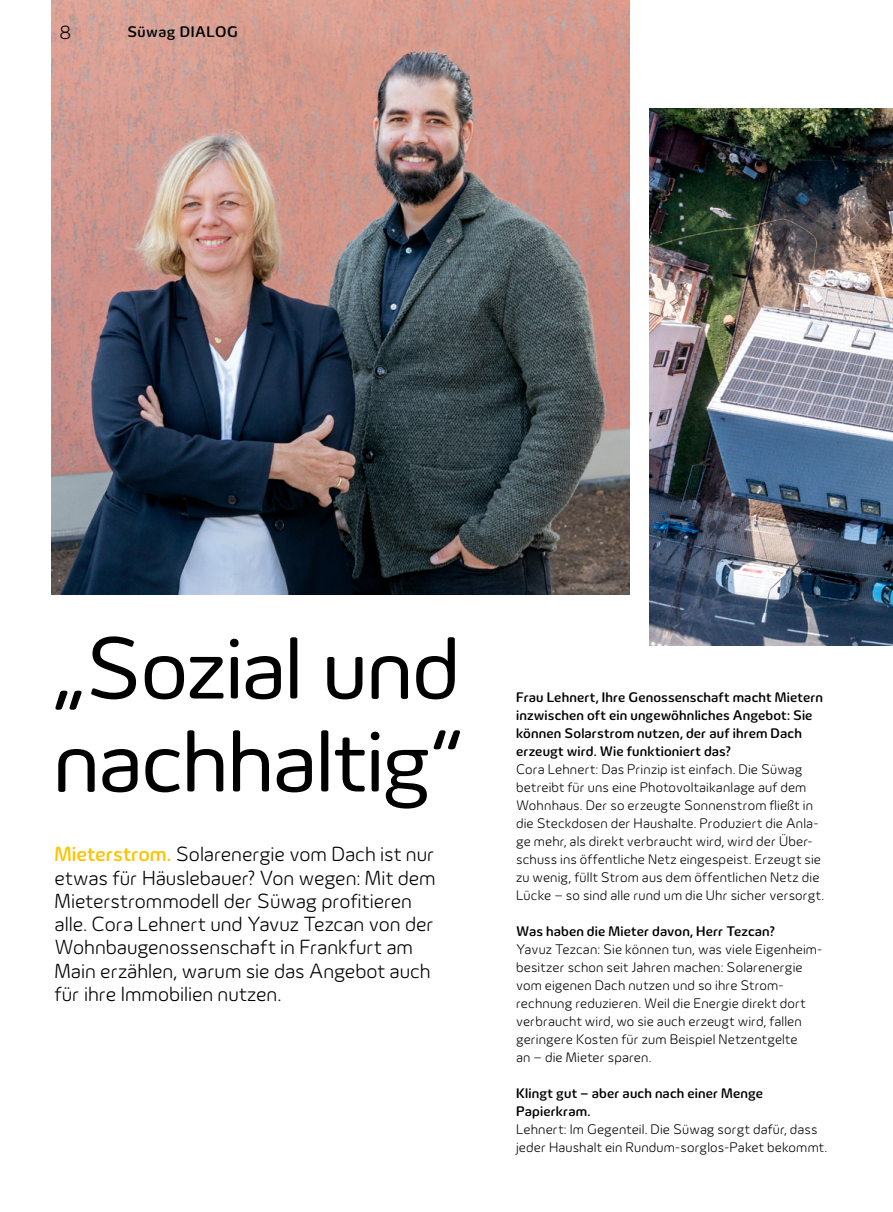
<style>
.page{position:relative;width:893px;height:1212px;background:#fff}
.page>*{position:absolute;margin:0;border:0;box-sizing:border-box;transform-origin:0 0}
.t1{font:90px/93px "Innogy";letter-spacing:-.015em;color:#000}
.t2{font:300 21px/23.2px "Innogy";letter-spacing:-.005em;color:#000}
.t3{font:300 19.5px "Innogy";color:#000}
.t4{font:500 15.75px "Innogy";letter-spacing:.03em;color:#000}
.t5{font:300 14.25px/18px "Innogy";letter-spacing:.01em;color:#000}
.t6{font:500 14.25px/18px "Innogy";letter-spacing:.01em;color:#000}
.s1{font-weight:500;color:#fdc300}
</style>
<div class="page">
<img style="left:51px;top:0;width:579px;height:594px">
<img style="left:649px;top:108px;width:244px;height:538px">
<h3 class="t3" style="left:60px;top:21px;width:13px">8</h3>
<p class="t4" style="left:127px;top:22px;width:112px">Süwag DIALOG</p>
<h1 class="t1" style="left:53px;top:622px;width:412px">„Sozial und nachhaltig“</h1>
<p class="t2" style="left:55px;top:843px;width:383px"><span class="s1">Mieterstrom.</span> Solarenergie vom Dach ist nur etwas für Häuslebauer? Von wegen: Mit dem Mieterstrommodell der Süwag profitieren alle. Cora Lehnert und Yavuz Tezcan von der Wohnbaugenossenschaft in Frankfurt am Main erzählen, warum sie das Angebot auch für ihre Immobilien nutzen.</p>
<p class="t6" style="left:516px;top:688px;width:308px">Frau Lehnert, Ihre Genossenschaft macht Mietern inzwischen oft ein ungewöhnliches Angebot: Sie können Solarstrom nutzen, der auf ihrem Dach erzeugt wird. Wie funktioniert das?</p>
<p class="t5" style="left:516px;top:760px;width:310px">Cora Lehnert: Das Prinzip ist einfach. Die Süwag betreibt für uns eine Photovoltaikanlage auf dem Wohnhaus. Der so erzeugte Sonnenstrom fließt in die Steckdosen der Haushalte. Produziert die Anla&shy;ge mehr, als direkt verbraucht wird, wird der Über&shy;schuss ins öffentliche Netz eingespeist. Erzeugt sie zu wenig, füllt Strom aus dem öffentlichen Netz die Lücke – so sind alle rund um die Uhr sicher versorgt.</p>
<p class="t6" style="left:516px;top:922px;width:260px">Was haben die Mieter davon, Herr Tezcan?</p>
<p class="t5" style="left:516px;top:940px;width:308px">Yavuz Tezcan: Sie können tun, was viele Eigenheim&shy;besitzer schon seit Jahren machen: Solarenergie vom eigenen Dach nutzen und so ihre Strom&shy;rechnung reduzieren. Weil die Energie direkt dort verbraucht wird, wo sie auch erzeugt wird, fallen geringere Kosten für zum Beispiel Netzentgelte<br>an – die Mieter sparen.</p>
<p class="t6" style="left:516px;top:1084px;width:249px">Klingt gut – aber auch nach einer Menge<br>Papierkram.</p>
<p class="t5" style="left:516px;top:1120px;width:313px">Lehnert: Im Gegenteil. Die Süwag sorgt dafür, dass jeder Haushalt ein Rundum-sorglos-Paket bekommt.</p>
</div>
